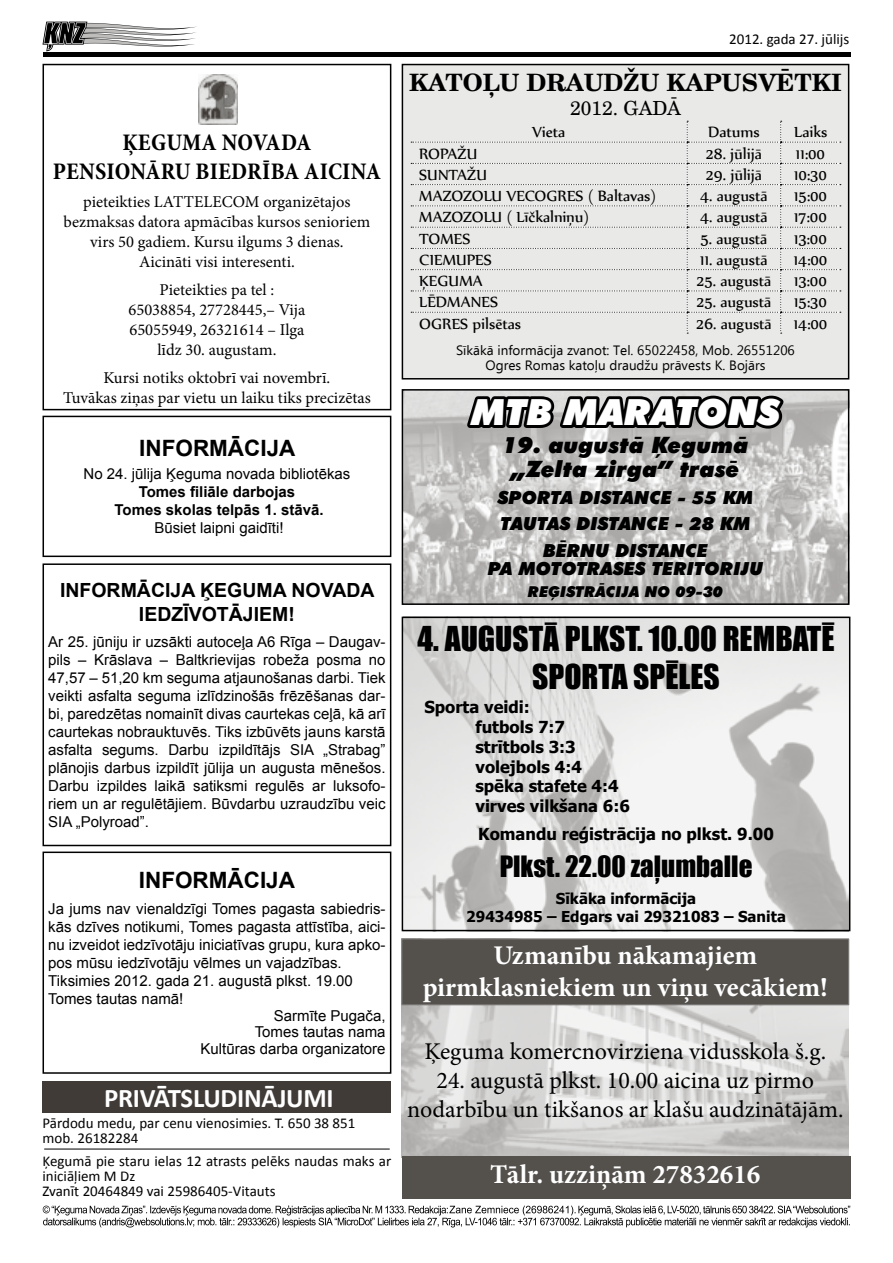
<style>
.page{position:relative;width:893px;height:1263px;background:#fff}
.page>*{position:absolute;margin:0;border:0;box-sizing:border-box;transform-origin:0 0}
.t1{font:italic 900 36px "Futura TL";color:#fff}
.t2{font:31.5px/37.8px "Impact";color:#000}
.t3{font:700 27px/32.4px "Minion Pro";color:#fff;text-align:center}
.t4{font:27px "Impact";color:#000}
.t5{font:700 27px "Calibri";letter-spacing:-.01em;color:#fff}
.t6{font:24px/28.8px "Minion Pro";color:#000;text-align:center}
.t7{font:700 condensed 24px/28.8px "Minion Pro";letter-spacing:.005em;color:#000;text-align:center}
.t8{font:700 24px "Century Schoolbook TL";color:#000}
.t9{font:italic 900 22.5px/24px "Futura TL";color:#000;text-align:center}
.t10{font:700 22.5px "Arial";color:#000}
.t11{font:700 19.5px/24px "Arial";color:#000;text-align:center}
.t12{font:19.5px "Century Schoolbook TL";color:#000}
.t13{font:18px "Nyala";color:#000}
.t14{font:italic 900 18px/26.5px "Futura TL";color:#000}
.t15{font:16.5px/19.8px "Minion Pro";color:#000;text-align:center}
.t16{font:700 16.5px/19.8px "Tahoma";color:#000}
.t17{font:15px/18px "Arial";color:#000;text-align:justify}
.t18{font:15px/15px "Calibri";color:#000}
.t19{font:700 15px/18px "Tahoma";color:#000;text-align:center}
.t20{font:700 15px/18px "Arial";color:#000;text-align:center}
.t21{font:italic 900 15px "Futura TL";color:#000}
.t22{font:13.5px/15px "Ebrima";color:#000;text-align:center}
</style>
<div class="page">
<img style="left:405px;top:620px;width:442px;height:308px">
<div style="left:43px;top:64px;width:348px;height:346px;border:2px solid #000"></div>
<img style="left:198px;top:74px;width:40px;height:50px">
<img style="left:402px;top:1005px;width:447px;height:152px">
<div style="left:402px;top:1157px;width:448px;height:42px;background:#54514d"></div>
<div style="left:402px;top:939px;width:447px;height:66px;background:#54514d;border:1px solid #7e7c7a"></div>
<div style="left:43px;top:563px;width:348px;height:283px;border:2px solid #000"></div>
<div style="left:43px;top:851px;width:348px;height:223px;border:2px solid #000"></div>
<div style="left:402px;top:617px;width:448px;height:314px;border:2px solid #000"></div>
<img style="left:405px;top:392px;width:441px;height:210px">
<svg style="left:43px;top:22px;width:154px;height:29px"></svg>
<hr style="left:43px;top:53px;width:808px;height:4px;background:#000">
<div style="left:43px;top:1082px;width:348px;height:31px;background:#403b37"></div>
<hr style="left:44px;top:1149px;width:346px;height:1px;background:#000">
<div style="left:43px;top:416px;width:348px;height:141px;border:2px solid #000"></div>
<div style="left:402px;top:65px;width:447px;height:314px;background:#e9e9e8"></div>
<div style="left:402px;top:64px;width:447px;height:315px;border:2px solid #000"></div>
<svg style="left:411px;top:120px;width:430px;height:324px"></svg>
<div style="left:402px;top:389px;width:447px;height:216px;border:2px solid #000"></div>
<svg style="left:43px;top:1205px;width:807px;height:22px"></svg>
<h3 class="t7" style="left:53px;top:128px;width:330px">ĶEGUMA NOVADA<br>PENSIONĀRU BIEDRĪBA AICINA</h3>
<p class="t15" style="left:64px;top:192px;width:308px">pieteikties LATTELECOM organizētajos bezmaksas datora apmācības kursos senioriem virs 50 gadiem. Kursu ilgums 3 dienas.<br>Aicināti visi interesenti.</p>
<p class="t15" style="left:128px;top:280px;width:178px">Pieteikties pa tel :<br>65038854, 27728445,– Vija<br>65055949, 26321614 – Ilga līdz 30. augustam.</p>
<p class="t15" style="left:63px;top:368px;width:309px">Kursi notiks oktobrī vai novembrī.<br>Tuvākas ziņas par vietu un laiku tiks precizētas</p>
<h3 class="t10" style="left:139px;top:433px;width:154px">INFORMĀCIJA</h3>
<p class="t17" style="left:84px;top:465px;width:268px">No 24. jūlija Ķeguma novada bibliotēkas</p>
<p class="t20" style="left:115px;top:483px;width:210px">TOMES FILIĀLE DARBOJAS<br>TOMES SKOLAS TELPĀS 1. STĀVĀ.</p>
<p class="t17" style="left:154px;top:519px;width:131px">Būsiet laipni gaidīti!</p>
<h3 class="t11" style="left:60px;top:578px;width:313px">INFORMĀCIJA ĶEGUMA NOVADA<br>IE DZĪVOTĀJIE M!</h3>
<p class="t17" style="left:48px;top:633px;width:339px">Ar 25. jūniju ir uzsākti autoceļa A6 Rīga – Daugav&shy;pils – Krāslava – Baltkrievijas robeža posma no 47,57 – 51,20 km seguma atjaunošanas darbi. Tiek veikti asfalta seguma izlīdzinošās frēzēšanas dar&shy;bi, paredzētas nomainīt divas caurtekas ceļā, kā arī caurtekas nobrauktuvēs. Tiks izbūvēts jauns karstā asfalta segums. Darbu izpildītājs SIA „Strabag” plānojis darbus izpildīt jūlija un augusta mēnešos.<br>Darbu izpildes laikā satiksmi regulēs ar luksofo&shy;riem un ar regulētājiem. Būvdarbu uzraudzību veic SIA „Polyroad”.</p>
<h3 class="t10" style="left:139px;top:865px;width:154px">INFORMĀCIJA</h3>
<p class="t17" style="left:48px;top:900px;width:339px;text-align:left">Ja jums nav vienaldzīgi Tomes pagasta sabiedris&shy;kās dzīves notikumi, Tomes pagasta attīstība, aici&shy;nu izveidot iedzīvotāju iniciatīvas grupu, kura apko&shy;pos mūsu iedzīvotāju vēlmes un vajadzības.<br>Tiksimies 2012. gada 21. augustā plkst. 19.00<br>Tomes tautas namā!</p>
<p class="t17" style="left:201px;top:1007px;width:187px;line-height:16.5px;text-align:right">Sarmīte Pugača,<br>Tomes tautas nama<br>Kultūras darba organizatore</p>
<h3 class="t5" style="left:104px;top:1081px;width:231px">PRIVĀTSLUDINĀJUM I</h3>
<p class="t18" style="left:43px;top:1115px;width:314px">Pārdodu medu, par cenu vienosimies. T. 650 38 851 mob. 26182284</p>
<p class="t18" style="left:43px;top:1153px;width:350px">Ķegumā pie staru ielas 12 atrasts pelēks naudas maks ar iniciāļiem M Dz<br>Zvanīt 20464849 vai 25986405-Vitauts</p>
<p class="t18" style="left:729px;top:32px;width:122px">2012. gada 27. jūlijs</p>
<h3 class="t8" style="left:409px;top:66px;width:434px">KATOĻU DRAUDŽU KAPUSVĒTKI</h3>
<h3 class="t12" style="left:570px;top:95px;width:112px">2012. GADĀ</h3>
<p class="t13" style="left:532px;top:121px;width:35px">Vieta</p>
<p class="t13" style="left:708px;top:121px;width:53px">Datums</p>
<p class="t13" style="left:794px;top:121px;width:35px">Laiks</p>
<p class="t13" style="left:419px;top:143px;width:60px">ROPAŽU</p>
<p class="t13" style="left:706px;top:143px;width:58px">28. jūlijā</p>
<p class="t13" style="left:796px;top:143px;width:31px">11:00</p>
<p class="t13" style="left:419px;top:164px;width:69px">SUNTAŽU</p>
<p class="t13" style="left:706px;top:164px;width:58px">29. jūlijā</p>
<p class="t13" style="left:794px;top:164px;width:34px">10:30</p>
<p class="t13" style="left:419px;top:185px;width:239px">MAZOZOLU VECOGRES ( Baltavas)</p>
<p class="t13" style="left:700px;top:185px;width:69px">4. augustā</p>
<p class="t13" style="left:794px;top:185px;width:35px">15:00</p>
<p class="t13" style="left:419px;top:206px;width:172px">MAZOZOLU ( Līčkalniņu)</p>
<p class="t13" style="left:700px;top:206px;width:69px">4. augustā</p>
<p class="t13" style="left:794px;top:206px;width:34px">17:00</p>
<p class="t13" style="left:419px;top:228px;width:53px">TOMES</p>
<p class="t13" style="left:700px;top:228px;width:68px">5. augustā</p>
<p class="t13" style="left:794px;top:228px;width:34px">13:00</p>
<p class="t13" style="left:419px;top:249px;width:74px">CIEMUPES</p>
<p class="t13" style="left:700px;top:249px;width:69px">11. augustā</p>
<p class="t13" style="left:794px;top:249px;width:35px">14:00</p>
<p class="t13" style="left:419px;top:270px;width:65px">ĶEGUMA</p>
<p class="t13" style="left:696px;top:270px;width:76px">25. augustā</p>
<p class="t13" style="left:794px;top:270px;width:34px">13:00</p>
<p class="t13" style="left:419px;top:291px;width:80px">LĒDMANES</p>
<p class="t13" style="left:696px;top:291px;width:76px">25. augustā</p>
<p class="t13" style="left:794px;top:291px;width:34px">15:30</p>
<p class="t13" style="left:419px;top:313px;width:103px">OGRES pilsētas</p>
<p class="t13" style="left:696px;top:313px;width:133px">26. augustā 14:00</p>
<p class="t22" style="left:456px;top:344px;width:340px">Sīkākā informācija zvanot: Tel. 65022458, Mob. 26551206<br>Ogres Romas katoļu draudžu prāvests K. Bojārs</p>
<h1 class="t1" style="left:471px;top:387px;width:310px">MTB MARATONS</h1>
<h3 class="t9" style="left:502px;top:432px;width:247px">19. AUGUSTĀ ĶEGUMĀ „ZELTA ZIRGA” TRASĒ</h3>
<p class="t14" style="left:498px;top:483px;width:38px">SPORTA</p>
<p class="t14" style="left:579px;top:483px;width:35px">DISTAN</p>
<p class="t14" style="left:649px;top:483px;width:105px">CE - 55 KM</p>
<p class="t14" style="left:501px;top:510px;width:49px">TAUTAS</p>
<p class="t14" style="left:577px;top:510px;width:35px">DISTAN</p>
<p class="t14" style="left:543px;top:510px;width:209px;text-indent:103px">CE - 28 KM<br>BĒRNU DISTANCE</p>
<p class="t14" style="left:488px;top:554px;width:46px">PA MOTOTRAS</p>
<p class="t14" style="left:624px;top:554px;width:85px">ES TERITOR</p>
<p class="t14" style="left:733px;top:554px;width:31px">IJU</p>
<p class="t21" style="left:528px;top:581px;width:197px">REĢISTRĀCIJA NO 09-30</p>
<h2 class="t2" style="left:532px;top:619px;width:304px;text-indent:-115px">4. AUGUSTĀ PLKST. 10.00 REMBATĒ<br>SPORTA SPĒLES</h2>
<p class="t16" style="left:475px;top:696px;width:156px;text-indent:-51px">Sporta veidi:<br>futbols 7:7 strītbols 3:3 volejbols 4:4 spēka stafete 4:4 virves vilkšana 6:6</p>
<p class="t16" style="left:478px;top:823px;width:297px">Komandu reģistrācija no plkst. 9.00</p>
<h3 class="t4" style="left:500px;top:845px;width:254px">PLKST. 22.00 ZAĻUMBALLE</h3>
<p class="t19" style="left:466px;top:888px;width:321px">Sīkāka informācija<br>29434985 – Edgars vai 29321083 – Sanita</p>
<h3 class="t3" style="left:423px;top:938px;width:407px">Uzmanību nākamajiem pirmklasniekiem un viņu vecākiem!</h3>
<h3 class="t6" style="left:424px;top:1037px;width:403px">Ķeguma komercnovirziena vidusskola š.g.</h3>
<h3 class="t6" style="left:407px;top:1066px;width:438px">24. augustā plkst. 10.00 aicina uz pirmo nodarbību un tikšanos ar klašu audzinātājām.</h3>
<h3 class="t3" style="left:490px;top:1158px;width:272px">Tālr. uzziņām 27832616</h3>
</div>
